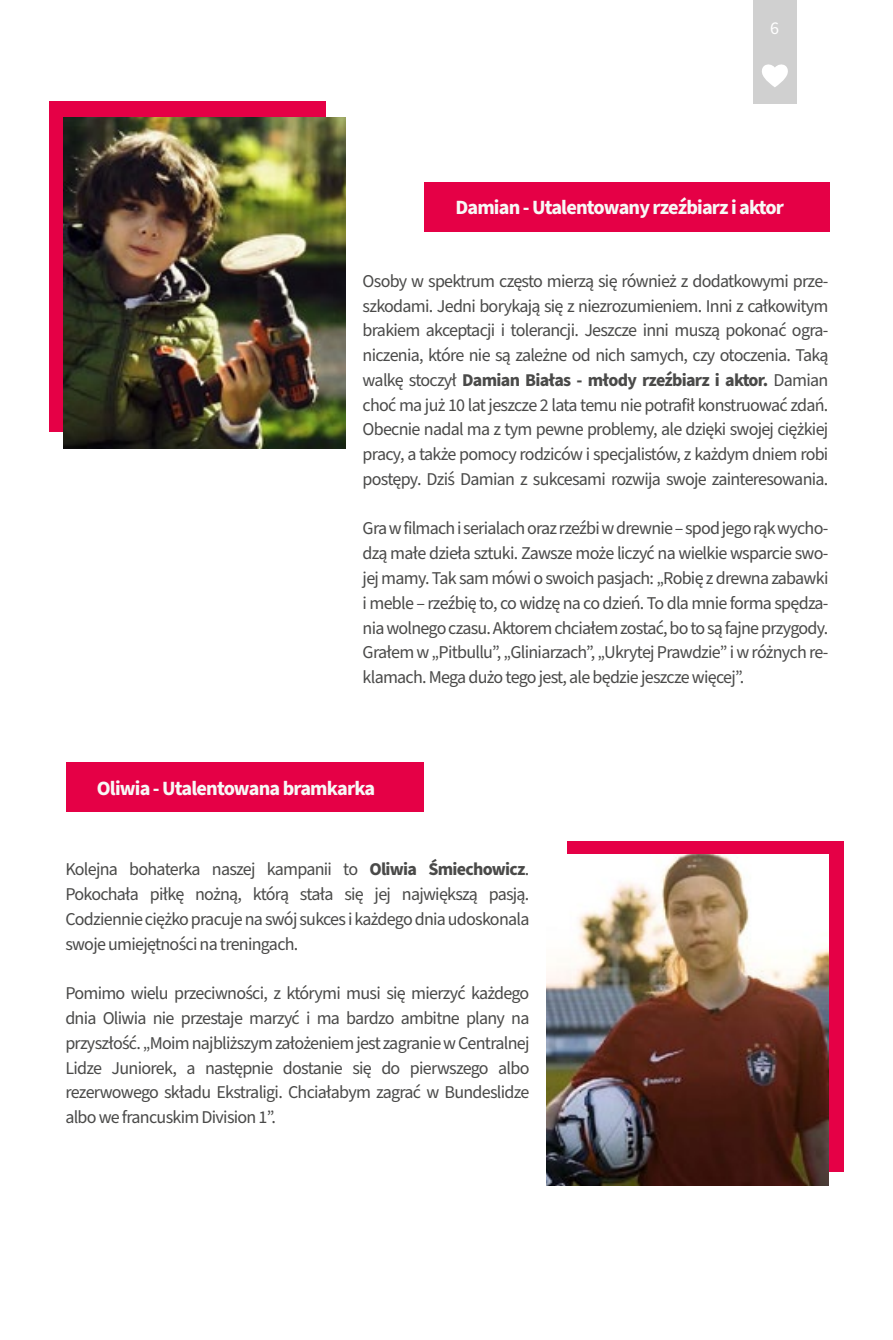
<style>
.page{position:relative;width:893px;height:1340px;background:#fff}
.page>*{position:absolute;margin:0;border:0;box-sizing:border-box;transform-origin:0 0}
.t1{font:700 20.25px "Source Sans Pro";letter-spacing:-.04em;color:#f7f8f6}
.t2{font:18px/24.8px "Source Sans Pro";letter-spacing:-.04em;color:#4a4a49;text-align:justify}
.t3{font:18px "Source Sans Pro";color:#fff}
.s1{font-weight:700}
</style>
<div class="page">
<div style="left:49px;top:101px;width:277px;height:331px;background:#e50046"></div>
<div style="left:567px;top:840px;width:277px;height:331px;background:#e50046"></div>
<div style="left:424px;top:182px;width:405px;height:50px;background:#e50046"></div>
<div style="left:66px;top:762px;width:357px;height:49px;background:#e50046"></div>
<img style="left:64px;top:118px;width:281px;height:330px">
<img style="left:547px;top:854px;width:281px;height:331px">
<div style="left:753px;top:0;width:43px;height:103px;background:#d0d0d0"></div>
<svg style="left:762px;top:64px;width:26px;height:23px"></svg>
<p class="t3" style="left:770px;top:16px;width:10px">6</p>
<p class="t1" style="left:455px;top:193px;width:330px">Damian - Utalentowany rzeźbiarz i aktor</p>
<p class="t2" style="left:363px;top:269px;width:467px">Osoby w spektrum często mierzą się również z dodatkowymi prze&shy;szkodami. Jedni borykają się z niezrozumieniem. Inni z całkowitym brakiem akceptacji i tolerancji. Jeszcze inni muszą pokonać ogra&shy;niczenia, które nie są zależne od nich samych, czy otoczenia. Taką walkę stoczył <span class="s1">Damian Białas - młody rzeźbiarz i aktor.</span> Damian choć ma już 10 lat jeszcze 2 lata temu nie potrafił konstruować zdań.<br>Obecnie nadal ma z tym pewne problemy, ale dzięki swojej ciężkiej pracy, a także pomocy rodziców i specjalistów, z każdym dniem robi postępy. Dziś Damian z sukcesami rozwija swoje zainteresowania.</p>
<p class="t2" style="left:363px;top:516px;width:467px">Gra w filmach i serialach oraz rzeźbi w drewnie – spod jego rąk wycho&shy;dzą małe dzieła sztuki. Zawsze może liczyć na wielkie wsparcie swo&shy;jej mamy. Tak sam mówi o swoich pasjach: „Robię z drewna zabawki i meble – rzeźbię to, co widzę na co dzień. To dla mnie forma spędza&shy;nia wolnego czasu. Aktorem chciałem zostać, bo to są fajne przygody.<br>Grałem w „Pitbullu”, „Gliniarzach”, „Ukrytej Prawdzie” i w różnych re&shy;klamach. Mega dużo tego jest, ale będzie jeszcze więcej”.</p>
<p class="t1" style="left:97px;top:774px;width:280px">Oliwia - Utalentowana bramkarka</p>
<p class="t2" style="left:65px;top:857px;width:466px">Kolejna bohaterka naszej kampanii to <span class="s1">Oliwia Śmiechowicz</span>.<br>Pokochała piłkę nożną, którą stała się jej największą pasją.<br>Codziennie ciężko pracuje na swój sukces i każdego dnia udoskonala swoje umiejętności na treningach.</p>
<p class="t2" style="left:65px;top:981px;width:466px">Pomimo wielu przeciwności, z którymi musi się mierzyć każdego dnia Oliwia nie przestaje marzyć i ma bardzo ambitne plany na przyszłość. „Moim najbliższym założeniem jest zagranie w Centralnej Lidze Juniorek, a następnie dostanie się do pierwszego albo rezerwowego składu Ekstraligi. Chciałabym zagrać w Bundeslidze albo we francuskim Division 1”.</p>
</div>
